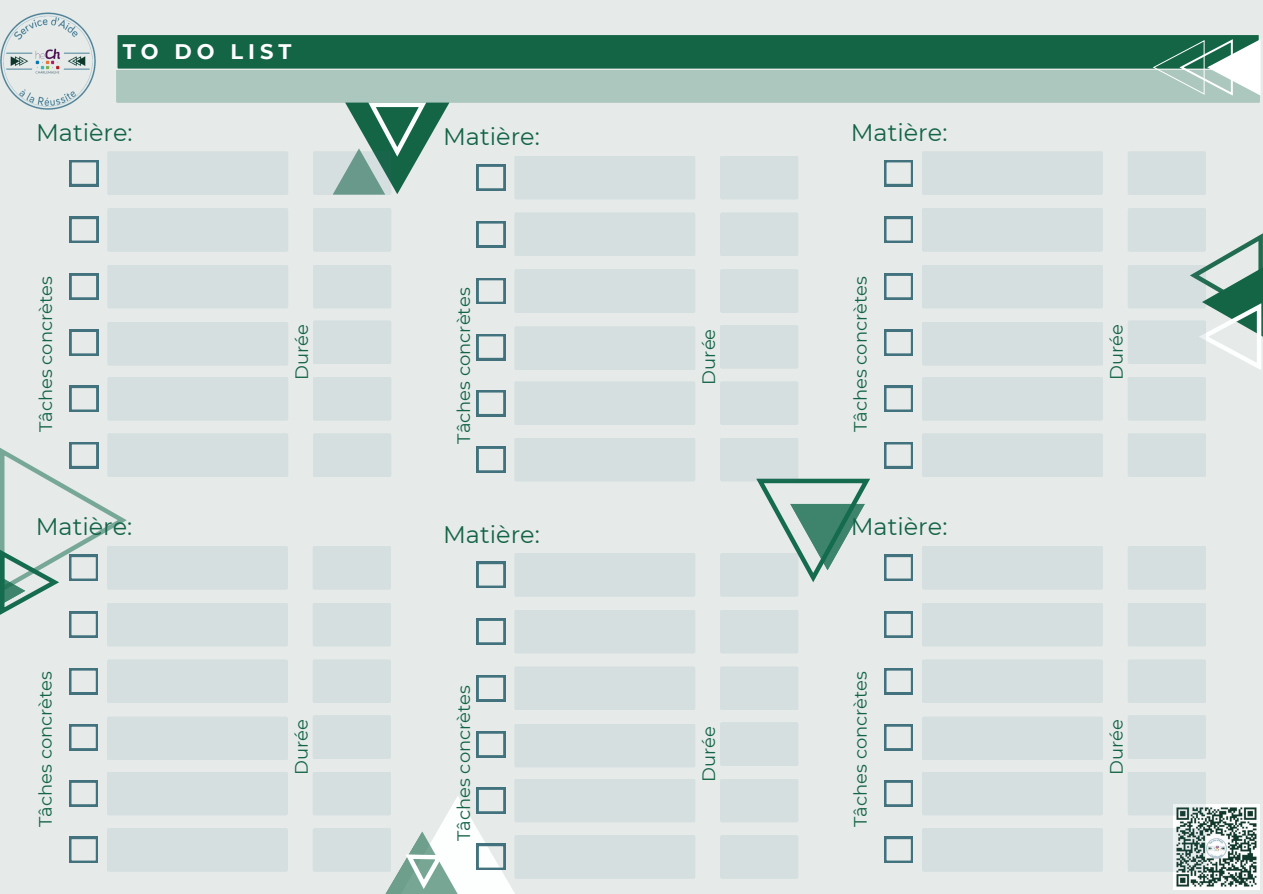
<style>
.page{position:relative;width:1263px;height:894px;background:#fff}
.page>*{position:absolute;margin:0;border:0;box-sizing:border-box;transform-origin:0 0}
.t1{font:23.85px "Montserrat";color:#146446}
.t2{font:700 21px "Montserrat";letter-spacing:.235em;color:#fff}
.t3{font:18px "Montserrat";color:#146446}
</style>
<div class="page">
<div style="left:0;top:0;width:1263px;height:893px;background:#e6ebea"></div>
<svg style="left:757px;top:478px;width:113px;height:104px"></svg>
<img style="left:0;top:12px;width:96px;height:97px">
<svg style="left:1205px;top:233px;width:58px;height:137px"></svg>
<img style="left:1174px;top:804px;width:85px;height:85px">
<div style="left:107px;top:151px;width:181px;height:44px;background:#d5dfdf;border-radius:2px"></div>
<div style="left:107px;top:208px;width:181px;height:44px;background:#d5dfdf;border-radius:2px"></div>
<div style="left:107px;top:433px;width:181px;height:44px;background:#d5dfdf;border-radius:2px"></div>
<div style="left:107px;top:264px;width:181px;height:44px;background:#d5dfdf;border-radius:2px"></div>
<svg style="left:70px;top:329px;width:28px;height:26px"></svg>
<div style="left:313px;top:208px;width:78px;height:44px;background:#d5dfdf;border-radius:2px"></div>
<div style="left:313px;top:433px;width:78px;height:44px;background:#d5dfdf;border-radius:2px"></div>
<div style="left:313px;top:264px;width:78px;height:44px;background:#d5dfdf;border-radius:2px"></div>
<svg style="left:70px;top:160px;width:28px;height:26px"></svg>
<svg style="left:70px;top:217px;width:28px;height:26px"></svg>
<svg style="left:70px;top:273px;width:28px;height:26px"></svg>
<svg style="left:70px;top:386px;width:28px;height:25px"></svg>
<div style="left:107px;top:322px;width:181px;height:43px;background:#d5dfdf;border-radius:2px"></div>
<div style="left:313px;top:320px;width:78px;height:44px;background:#d5dfdf;border-radius:2px"></div>
<div style="left:107px;top:376px;width:181px;height:44px;background:#d5dfdf;border-radius:2px"></div>
<div style="left:313px;top:376px;width:78px;height:44px;background:#d5dfdf;border-radius:2px"></div>
<div style="left:514px;top:155px;width:181px;height:44px;background:#d5dfdf;border-radius:2px"></div>
<div style="left:514px;top:212px;width:181px;height:44px;background:#d5dfdf;border-radius:2px"></div>
<div style="left:514px;top:437px;width:181px;height:44px;background:#d5dfdf;border-radius:2px"></div>
<div style="left:514px;top:269px;width:181px;height:44px;background:#d5dfdf;border-radius:2px"></div>
<svg style="left:477px;top:334px;width:28px;height:26px"></svg>
<div style="left:720px;top:155px;width:78px;height:44px;background:#d5dfdf;border-radius:2px"></div>
<div style="left:720px;top:212px;width:78px;height:44px;background:#d5dfdf;border-radius:2px"></div>
<div style="left:720px;top:437px;width:78px;height:44px;background:#d5dfdf;border-radius:2px"></div>
<div style="left:720px;top:269px;width:78px;height:44px;background:#d5dfdf;border-radius:2px"></div>
<svg style="left:477px;top:221px;width:28px;height:26px"></svg>
<svg style="left:477px;top:278px;width:28px;height:26px"></svg>
<svg style="left:477px;top:390px;width:28px;height:26px"></svg>
<div style="left:514px;top:326px;width:181px;height:44px;background:#d5dfdf;border-radius:2px"></div>
<div style="left:720px;top:325px;width:78px;height:43px;background:#d5dfdf;border-radius:2px"></div>
<svg style="left:477px;top:446px;width:28px;height:26px"></svg>
<div style="left:514px;top:381px;width:181px;height:44px;background:#d5dfdf;border-radius:2px"></div>
<div style="left:720px;top:381px;width:78px;height:44px;background:#d5dfdf;border-radius:2px"></div>
<div style="left:922px;top:208px;width:181px;height:44px;background:#d5dfdf;border-radius:2px"></div>
<div style="left:922px;top:433px;width:181px;height:44px;background:#d5dfdf;border-radius:2px"></div>
<div style="left:922px;top:264px;width:181px;height:44px;background:#d5dfdf;border-radius:2px"></div>
<svg style="left:884px;top:329px;width:29px;height:26px"></svg>
<div style="left:1128px;top:208px;width:78px;height:44px;background:#d5dfdf;border-radius:2px"></div>
<div style="left:1128px;top:433px;width:78px;height:44px;background:#d5dfdf;border-radius:2px"></div>
<div style="left:1128px;top:264px;width:78px;height:44px;background:#d5dfdf;border-radius:2px"></div>
<svg style="left:116px;top:35px;width:1145px;height:160px"></svg>
<svg style="left:884px;top:217px;width:29px;height:26px"></svg>
<svg style="left:884px;top:273px;width:29px;height:26px"></svg>
<svg style="left:884px;top:386px;width:29px;height:25px"></svg>
<div style="left:922px;top:322px;width:181px;height:43px;background:#d5dfdf;border-radius:2px"></div>
<div style="left:1128px;top:320px;width:78px;height:44px;background:#d5dfdf;border-radius:2px"></div>
<svg style="left:884px;top:442px;width:29px;height:26px"></svg>
<div style="left:922px;top:376px;width:181px;height:44px;background:#d5dfdf;border-radius:2px"></div>
<div style="left:1128px;top:376px;width:78px;height:44px;background:#d5dfdf;border-radius:2px"></div>
<div style="left:107px;top:545px;width:181px;height:44px;background:#d5dfdf;border-radius:2px"></div>
<div style="left:107px;top:602px;width:181px;height:44px;background:#d5dfdf;border-radius:2px"></div>
<div style="left:107px;top:827px;width:181px;height:44px;background:#d5dfdf;border-radius:2px"></div>
<div style="left:107px;top:659px;width:181px;height:44px;background:#d5dfdf;border-radius:2px"></div>
<svg style="left:69px;top:724px;width:29px;height:26px"></svg>
<div style="left:313px;top:545px;width:78px;height:44px;background:#d5dfdf;border-radius:2px"></div>
<div style="left:313px;top:602px;width:78px;height:44px;background:#d5dfdf;border-radius:2px"></div>
<div style="left:313px;top:827px;width:78px;height:44px;background:#d5dfdf;border-radius:2px"></div>
<div style="left:313px;top:659px;width:78px;height:44px;background:#d5dfdf;border-radius:2px"></div>
<svg style="left:0;top:442px;width:127px;height:195px"></svg>
<svg style="left:69px;top:668px;width:29px;height:26px"></svg>
<svg style="left:69px;top:780px;width:29px;height:26px"></svg>
<div style="left:107px;top:716px;width:181px;height:44px;background:#d5dfdf;border-radius:2px"></div>
<div style="left:313px;top:714px;width:78px;height:44px;background:#d5dfdf;border-radius:2px"></div>
<svg style="left:69px;top:836px;width:29px;height:26px"></svg>
<div style="left:107px;top:771px;width:181px;height:44px;background:#d5dfdf;border-radius:2px"></div>
<div style="left:313px;top:771px;width:78px;height:44px;background:#d5dfdf;border-radius:2px"></div>
<div style="left:514px;top:552px;width:181px;height:44px;background:#d5dfdf;border-radius:2px"></div>
<div style="left:514px;top:609px;width:181px;height:44px;background:#d5dfdf;border-radius:2px"></div>
<div style="left:514px;top:834px;width:181px;height:44px;background:#d5dfdf;border-radius:2px"></div>
<div style="left:514px;top:666px;width:181px;height:44px;background:#d5dfdf;border-radius:2px"></div>
<svg style="left:477px;top:731px;width:28px;height:26px"></svg>
<div style="left:720px;top:552px;width:78px;height:44px;background:#d5dfdf;border-radius:2px"></div>
<div style="left:720px;top:609px;width:78px;height:44px;background:#d5dfdf;border-radius:2px"></div>
<div style="left:720px;top:834px;width:78px;height:44px;background:#d5dfdf;border-radius:2px"></div>
<div style="left:720px;top:666px;width:78px;height:44px;background:#d5dfdf;border-radius:2px"></div>
<svg style="left:477px;top:561px;width:28px;height:26px"></svg>
<svg style="left:477px;top:618px;width:28px;height:26px"></svg>
<svg style="left:477px;top:675px;width:28px;height:26px"></svg>
<div style="left:514px;top:723px;width:181px;height:44px;background:#d5dfdf;border-radius:2px"></div>
<div style="left:720px;top:722px;width:78px;height:43px;background:#d5dfdf;border-radius:2px"></div>
<svg style="left:367px;top:787px;width:182px;height:106px"></svg>
<div style="left:514px;top:778px;width:181px;height:44px;background:#d5dfdf;border-radius:2px"></div>
<div style="left:720px;top:778px;width:78px;height:44px;background:#d5dfdf;border-radius:2px"></div>
<div style="left:922px;top:545px;width:181px;height:44px;background:#d5dfdf;border-radius:2px"></div>
<div style="left:922px;top:602px;width:181px;height:44px;background:#d5dfdf;border-radius:2px"></div>
<div style="left:922px;top:827px;width:181px;height:44px;background:#d5dfdf;border-radius:2px"></div>
<div style="left:922px;top:659px;width:181px;height:44px;background:#d5dfdf;border-radius:2px"></div>
<svg style="left:884px;top:724px;width:29px;height:26px"></svg>
<div style="left:1128px;top:545px;width:78px;height:44px;background:#d5dfdf;border-radius:2px"></div>
<div style="left:1128px;top:602px;width:78px;height:44px;background:#d5dfdf;border-radius:2px"></div>
<svg style="left:1128px;top:827px;width:78px;height:44px;fill:#d5dfdf"></svg>
<div style="left:1128px;top:659px;width:78px;height:44px;background:#d5dfdf;border-radius:2px"></div>
<svg style="left:884px;top:554px;width:29px;height:26px"></svg>
<svg style="left:884px;top:611px;width:29px;height:26px"></svg>
<svg style="left:884px;top:668px;width:29px;height:26px"></svg>
<svg style="left:884px;top:780px;width:29px;height:26px"></svg>
<div style="left:922px;top:716px;width:181px;height:44px;background:#d5dfdf;border-radius:2px"></div>
<div style="left:1128px;top:714px;width:78px;height:44px;background:#d5dfdf;border-radius:2px"></div>
<svg style="left:884px;top:836px;width:29px;height:26px"></svg>
<div style="left:922px;top:771px;width:181px;height:44px;background:#d5dfdf;border-radius:2px"></div>
<svg style="left:1128px;top:771px;width:78px;height:44px;background:#d0dada"></svg>
<p class="t2" style="left:123px;top:37px;width:170px">TO DO LIST</p>
<h1 class="t1" style="left:36px;top:116px;width:98px">Matière:</h1>
<p class="t3" style="left:33px;top:432px;width:157px;rotate:-90deg">Tâches concrètes</p>
<h1 class="t1" style="left:36px;top:510px;width:98px">Matière:</h1>
<p class="t3" style="left:33px;top:826px;width:157px;rotate:-90deg">Tâches concrètes</p>
<p class="t3" style="left:289px;top:380px;width:57px;rotate:-90deg">Durée</p>
<p class="t3" style="left:289px;top:774px;width:57px;rotate:-90deg">Durée</p>
<h1 class="t1" style="left:443px;top:120px;width:98px">Matière:</h1>
<p class="t3" style="left:451px;top:443px;width:157px;rotate:-90deg">Tâches concrètes</p>
<h1 class="t1" style="left:443px;top:517px;width:98px">Matière:</h1>
<p class="t3" style="left:451px;top:840px;width:157px;rotate:-90deg">Tâches concrètes</p>
<p class="t3" style="left:696px;top:384px;width:57px;rotate:-90deg">Durée</p>
<p class="t3" style="left:696px;top:781px;width:57px;rotate:-90deg">Durée</p>
<h1 class="t1" style="left:851px;top:116px;width:98px">Matière:</h1>
<p class="t3" style="left:848px;top:432px;width:157px;rotate:-90deg">Tâches concrètes</p>
<h1 class="t1" style="left:851px;top:510px;width:98px">Matière:</h1>
<p class="t3" style="left:848px;top:826px;width:157px;rotate:-90deg">Tâches concrètes</p>
<p class="t3" style="left:1104px;top:380px;width:57px;rotate:-90deg">Durée</p>
<p class="t3" style="left:1104px;top:774px;width:57px;rotate:-90deg">Durée</p>
</div>
